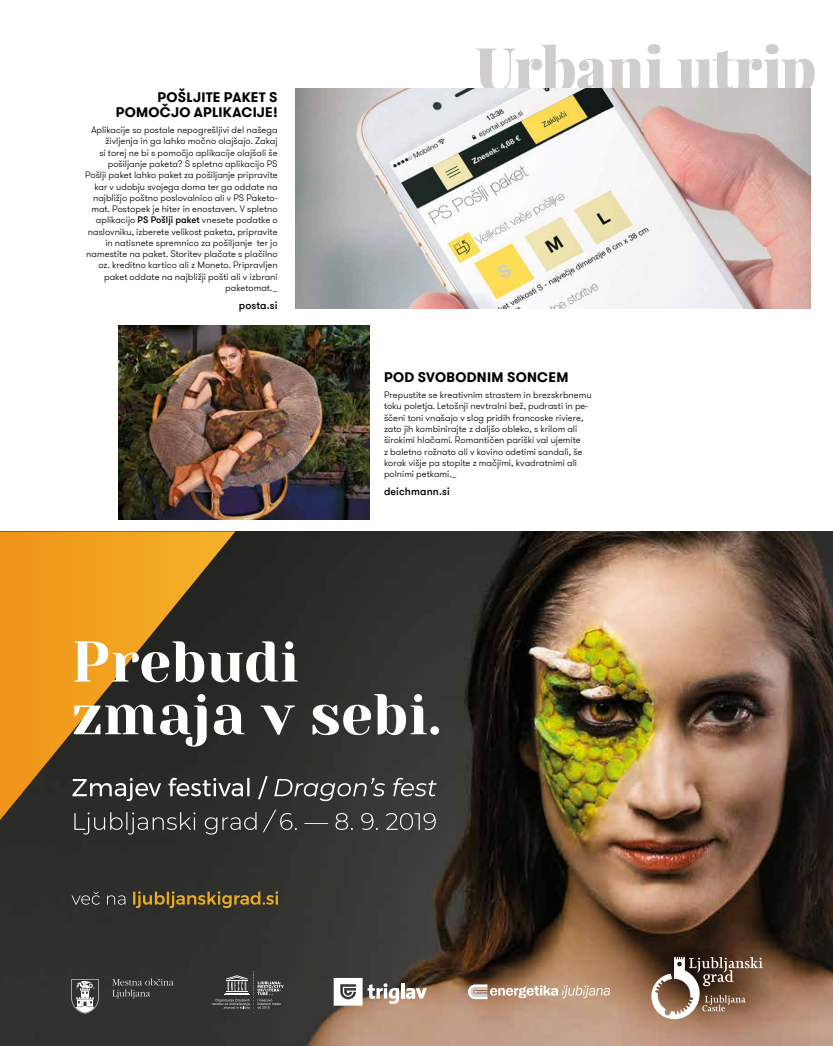
<style>
.page{position:relative;width:833px;height:1046px;background:#fff}
.page>*{position:absolute;margin:0;border:0;box-sizing:border-box;transform-origin:0 0}
.t1{font:900 58.62px "Playfair Display";letter-spacing:-.01em;color:#d0cecd}
.t2{font:700 13.75px/15px "GT Walsheim Pro";letter-spacing:.02em;color:#000;text-align:right}
.t3{font:500 10.62px "GT Walsheim Pro";letter-spacing:.015em;color:#000}
.t4{font:300 9.38px/11.2px "GT Walsheim Pro";color:#000;text-align:right}
.s1{font-weight:500}
</style>
<div class="page">
<img style="left:0;top:531px;width:833px;height:514px">
<svg style="left:0;top:531px;width:235px;height:289px;background:#ad761f"></svg>
<svg style="left:133px;top:891px;width:145px;height:16px;background:#6c5828"></svg>
<svg style="left:72px;top:891px;width:53px;height:13px"></svg>
<svg style="left:74px;top:809px;width:362px;height:25px;background:#474744"></svg>
<svg style="left:74px;top:694px;width:365px;height:52px"></svg>
<svg style="left:74px;top:641px;width:224px;height:41px"></svg>
<svg style="left:72px;top:775px;width:365px;height:26px;background:#545451"></svg>
<svg style="left:651px;top:956px;width:111px;height:62px;background:#866e5d"></svg>
<hr style="left:401px;top:983px;width:3px;height:15px;background:#fff">
<svg style="left:406px;top:987px;width:21px;height:11px"></svg>
<svg style="left:334px;top:977px;width:65px;height:28px"></svg>
<svg style="left:112px;top:978px;width:61px;height:20px"></svg>
<svg style="left:71px;top:979px;width:28px;height:34px"></svg>
<svg style="left:468px;top:984px;width:142px;height:14px"></svg>
<svg style="left:212px;top:971px;width:71px;height:41px;background:#4f504c"></svg>
<img style="left:119px;top:325px;width:251px;height:194px">
<img style="left:295px;top:89px;width:516px;height:220px">
<h2 class="t2" style="left:116px;top:89px;width:163px">POŠLJITE PAKET S<br>POMOČJO APLIKACIJE!</h2>
<p class="t4" style="left:85px;top:124px;width:194px">Aplikacije so postale nepogrešljivi del našega življenja in ga lahko močno olajšajo. Zakaj<br>si torej ne bi s pomočjo aplikacije olajšali še pošiljanje paketa? S spletno aplikacijo PS Pošlji paket lahko paket za pošiljanje pripravite kar v udobju svojega doma ter ga oddate na najbližjo poštno poslovalnico ali v PS Paketo&shy;mat. Postopek je hiter in enostaven. V spletno aplikacijo <span class="s1">PS Pošlji paket</span> vnesete podatke o naslovniku, izberete velikost paketa, pripravite in natisnete spremnico za pošiljanje ter jo namestite na paket. Storitev plačate s plačilno oz. kreditno kartico ali z Moneto. Pripravljen paket oddate na najbližji pošti ali v izbrani paketomat._</p>
<p class="t3" style="left:239px;top:298px;width:40px">posta.si</p>
<h1 class="t1" style="left:475px;top:22px;width:343px">Urbani utrip</h1>
<h2 class="t2" style="left:384px;top:369px;width:186px">POD SVOBODNIM SONCEM</h2>
<p class="t4" style="left:384px;top:389px;width:209px;text-align:left">Prepustite se kreativnim strastem in brezskrbnemu toku poletja. Letošnji nevtralni bež, pudrasti in pe&shy;ščeni toni vnašajo v slog pridih francoske riviere, zato jih kombinirajte z daljšo obleko, s krilom ali širokimi hlačami. Romantičen pariški val ujemite<br>z baletno rožnato ali v kovino odetimi sandali, še korak višje pa stopite z mačjimi, kvadratnimi ali polnimi petkami._</p>
<p class="t3" style="left:384px;top:484px;width:67px">deichmann.si</p>
</div>
